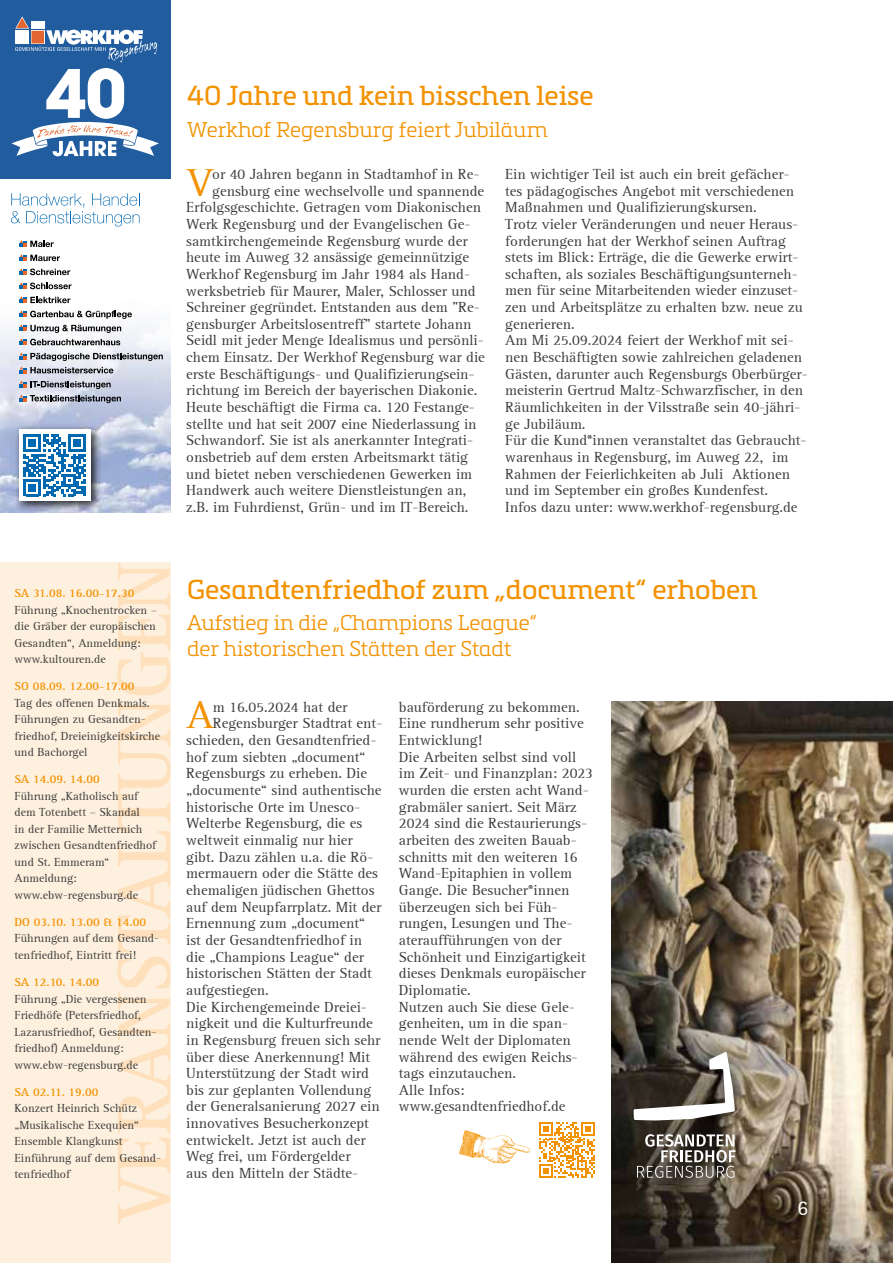
<style>
.page{position:relative;width:893px;height:1263px;background:#fff}
.page>*{position:absolute;margin:0;border:0;box-sizing:border-box;transform-origin:0 0}
.t1{font:40.05px "Rotis Serif";color:#f39200}
.t2{font:27px "Metronic Slab Pro";color:#f39200}
.t3{font:300 21px/25.2px "Metronic Slab Pro";color:#f39200}
.t4{font:21px "Rotis Sans Serif 55";color:#fff}
.t5{font:15px/16.6px "Rotis Serif";color:#3c3c3b}
.t6{font:12px/16.5px "Rotis Serif";color:#3c3c3b}
.t7{font:700 12px "Rotis Serif";color:#f39200}
</style>
<div class="page">
<img style="left:0;top:270px;width:170px;height:242px">
<svg style="left:20px;top:240px;width:34px;height:7px"></svg>
<svg style="left:20px;top:254px;width:40px;height:7px"></svg>
<svg style="left:20px;top:268px;width:50px;height:7px"></svg>
<svg style="left:20px;top:282px;width:52px;height:7px"></svg>
<svg style="left:20px;top:296px;width:50px;height:7px"></svg>
<svg style="left:20px;top:310px;width:112px;height:35px"></svg>
<svg style="left:20px;top:352px;width:143px;height:21px"></svg>
<svg style="left:20px;top:380px;width:101px;height:23px"></svg>
<svg style="left:11px;top:193px;width:129px;height:33px"></svg>
<div style="left:0;top:0;width:170px;height:179px;background:#215d9f"></div>
<svg style="left:15px;top:16px;width:142px;height:46px"></svg>
<svg style="left:12px;top:68px;width:147px;height:88px"></svg>
<div style="left:14px;top:424px;width:88px;height:88px;background:#000;opacity:.85"></div>
<div style="left:19px;top:430px;width:72px;height:71px;background:#fff"></div>
<svg style="left:24px;top:434px;width:62px;height:62px"></svg>
<img style="left:611px;top:702px;width:282px;height:561px">
<div style="left:0;top:563px;width:170px;height:700px;background:#fef0de"></div>
<svg style="left:637px;top:1134px;width:99px;height:44px"></svg>
<svg style="left:634px;top:1052px;width:101px;height:68px"></svg>
<svg style="left:539px;top:1122px;width:56px;height:55px"></svg>
<svg style="left:459px;top:1130px;width:71px;height:34px"></svg>
<svg style="left:117px;top:563px;width:54px;height:662px"></svg>
<p class="t7" style="left:15px;top:586px;width:121px">SA 31.08. 16.00-17.30</p>
<p class="t6" style="left:15px;top:602px;width:144px">Führung „Knochentrocken – die Gräber der europäischen<br>Gesandten“, Anmeldung: www.kultouren.de</p>
<p class="t7" style="left:15px;top:679px;width:122px">SO 08.09. 12.00-17.00</p>
<p class="t6" style="left:15px;top:695px;width:147px">Tag des offenen Denkmals.<br>Führungen zu Gesandten&shy;friedhof, Dreieinigkeitskirche und Bachorgel</p>
<p class="t7" style="left:15px;top:772px;width:87px">SA 14.09. 14.00</p>
<p class="t6" style="left:15px;top:788px;width:143px">Führung „Katholisch auf dem Totenbett – Skandal<br>in der Familie Metternich zwischen Gesandtenfriedhof und St. Emmeram“<br>Anmeldung: www.ebw-regensburg.de</p>
<p class="t7" style="left:15px;top:915px;width:133px">DO 03.10. 13.00 &amp; 14.00</p>
<p class="t6" style="left:15px;top:930px;width:146px">Führungen auf dem Gesand&shy;tenfriedhof, Eintritt frei!</p>
<p class="t7" style="left:15px;top:975px;width:86px">SA 12.10. 14.00</p>
<p class="t6" style="left:15px;top:990px;width:143px">Führung „Die vergessenen<br>Friedhöfe (Petersfriedhof,<br>Lazarusfriedhof, Gesandten&shy;friedhof) Anmeldung: www.ebw-regensburg.de</p>
<p class="t7" style="left:15px;top:1084px;width:85px">SA 02.11. 19.00</p>
<p class="t6" style="left:15px;top:1100px;width:148px">Konzert Heinrich Schütz „Musikalische Exequien“<br>Ensemble Klangkunst<br>Einführung auf dem Gesand&shy;tenfriedhof</p>
<h2 class="t2" style="left:187px;top:76px;width:408px">40 Jahre und kein bisschen leise</h2>
<h3 class="t3" style="left:187px;top:116px;width:362px">Werkhof Regensburg feiert Jubiläum</h3>
<h1 class="t1" style="left:187px;top:159px;width:28px">V</h1>
<p class="t5" style="left:212px;top:166px;width:269px">or 40 Jahren begann in Stadtamhof in Re-</p>
<p class="t5" style="left:212px;top:183px;width:273px">gensburg eine wechselvolle und spannende</p>
<p class="t5" style="left:186px;top:199px;width:296px">Erfolgsgeschichte. Getragen vom Diakonischen</p>
<p class="t5" style="left:186px;top:216px;width:286px">Werk Regensburg und der Evangelischen Ge-</p>
<p class="t5" style="left:186px;top:233px;width:283px">samtkirchengemeinde Regensburg wurde der</p>
<p class="t5" style="left:186px;top:249px;width:284px">heute im Auweg 32 ansässige gemeinnützige</p>
<p class="t5" style="left:186px;top:266px;width:285px">Werkhof Regensburg im Jahr 1984 als Hand-</p>
<p class="t5" style="left:186px;top:283px;width:291px">werksbetrieb für Maurer, Maler, Schlosser und</p>
<p class="t5" style="left:186px;top:299px;width:295px">Schreiner gegründet. Entstanden aus dem "Re-</p>
<p class="t5" style="left:186px;top:316px;width:287px">gensburger Arbeitslosentreff" startete Johann</p>
<p class="t5" style="left:186px;top:333px;width:299px">Seidl mit jeder Menge Idealismus und persönli-</p>
<p class="t5" style="left:186px;top:349px;width:300px">chem Einsatz. Der Werkhof Regensburg war die</p>
<p class="t5" style="left:186px;top:366px;width:290px">erste Beschäftigungs- und Qualifizierungsein-</p>
<p class="t5" style="left:186px;top:383px;width:293px">richtung im Bereich der bayerischen Diakonie.</p>
<p class="t5" style="left:186px;top:399px;width:290px">Heute beschäftigt die Firma ca. 120 Festange-</p>
<p class="t5" style="left:186px;top:416px;width:292px">stellte und hat seit 2007 eine Niederlassung in</p>
<p class="t5" style="left:186px;top:432px;width:288px">Schwandorf. Sie ist als anerkannter Integrati-</p>
<p class="t5" style="left:186px;top:449px;width:283px">onsbetrieb auf dem ersten Arbeitsmarkt tätig</p>
<p class="t5" style="left:186px;top:466px;width:287px">und bietet neben verschiedenen Gewerken im</p>
<p class="t5" style="left:186px;top:482px;width:282px">Handwerk auch weitere Dienstleistungen an,</p>
<p class="t5" style="left:186px;top:499px;width:284px">z.B. im Fuhrdienst, Grün- und im IT-Bereich.</p>
<p class="t5" style="left:505px;top:166px;width:304px">Ein wichtiger Teil ist auch ein breit gefächer&shy;tes pädagogisches Angebot mit verschiedenen Maßnahmen und Qualifizierungskursen.<br>Trotz vieler Veränderungen und neuer Heraus&shy;forderungen hat der Werkhof seinen Auftrag stets im Blick: Erträge, die die Gewerke erwirt&shy;schaften, als soziales Beschäftigungsunterneh&shy;men für seine Mitarbeitenden wieder einzuset&shy;zen und Arbeitsplätze zu erhalten bzw. neue zu generieren.<br>Am Mi 25.09.2024 feiert der Werkhof mit sei&shy;nen Beschäftigten sowie zahlreichen geladenen Gästen, darunter auch Regensburgs Oberbürger&shy;meisterin Gertrud Maltz-Schwarzfischer, in den Räumlichkeiten in der Vilsstraße sein 40-jähri&shy;ge Jubiläum.<br>Für die Kund*innen veranstaltet das Gebraucht&shy;warenhaus in Regensburg, im Auweg 22, im Rahmen der Feierlichkeiten ab Juli Aktionen und im September ein großes Kundenfest.<br>Infos dazu unter: www.werkhof-regensburg.de</p>
<h2 class="t2" style="left:187px;top:570px;width:572px">Gesandtenfriedhof zum „document“ erhoben</h2>
<h3 class="t3" style="left:187px;top:609px;width:351px">Aufstieg in die „Champions League“ der historischen Stätten der Stadt</h3>
<h1 class="t1" style="left:187px;top:692px;width:29px">A</h1>
<p class="t5" style="left:213px;top:699px;width:136px">m 16.05.2024 hat der</p>
<p class="t5" style="left:213px;top:716px;width:171px">Regensburger Stadtrat ent-</p>
<p class="t5" style="left:186px;top:732px;width:192px">schieden, den Gesandtenfried-</p>
<p class="t5" style="left:186px;top:749px;width:181px">hof zum siebten „document“</p>
<p class="t5" style="left:186px;top:765px;width:182px">Regensburgs zu erheben. Die</p>
<p class="t5" style="left:186px;top:782px;width:197px">„documente“ sind authentische</p>
<p class="t5" style="left:186px;top:799px;width:176px">historische Orte im Unesco-</p>
<p class="t5" style="left:186px;top:815px;width:178px">Welterbe Regensburg, die es</p>
<p class="t5" style="left:186px;top:832px;width:168px">weltweit einmalig nur hier</p>
<p class="t5" style="left:186px;top:849px;width:189px">gibt. Dazu zählen u.a. die Rö-</p>
<p class="t5" style="left:186px;top:865px;width:193px">mermauern oder die Stätte des</p>
<p class="t5" style="left:186px;top:882px;width:190px">ehemaligen jüdischen Ghettos</p>
<p class="t5" style="left:186px;top:899px;width:197px">auf dem Neupfarrplatz. Mit der</p>
<p class="t5" style="left:186px;top:915px;width:181px">Ernennung zum „document“</p>
<p class="t5" style="left:186px;top:932px;width:177px">ist der Gesandtenfriedhof in</p>
<p class="t5" style="left:186px;top:949px;width:179px">die „Champions League“ der</p>
<p class="t5" style="left:186px;top:965px;width:187px">historischen Stätten der Stadt</p>
<p class="t5" style="left:186px;top:982px;width:84px">aufgestiegen.</p>
<p class="t5" style="left:186px;top:999px;width:182px">Die Kirchengemeinde Dreiei-</p>
<p class="t5" style="left:186px;top:1015px;width:188px">nigkeit und die Kulturfreunde</p>
<p class="t5" style="left:186px;top:1032px;width:196px">in Regensburg freuen sich sehr</p>
<p class="t5" style="left:186px;top:1049px;width:185px">über diese Anerkennung! Mit</p>
<p class="t5" style="left:186px;top:1065px;width:184px">Unterstützung der Stadt wird</p>
<p class="t5" style="left:186px;top:1082px;width:186px">bis zur geplanten Vollendung</p>
<p class="t5" style="left:186px;top:1098px;width:195px">der Generalsanierung 2027 ein</p>
<p class="t5" style="left:186px;top:1115px;width:184px">innovatives Besucherkonzept</p>
<p class="t5" style="left:186px;top:1132px;width:181px">entwickelt. Jetzt ist auch der</p>
<p class="t5" style="left:186px;top:1148px;width:166px">Weg frei, um Fördergelder</p>
<p class="t5" style="left:186px;top:1165px;width:174px">aus den Mitteln der Städte-</p>
<p class="t5" style="left:399px;top:699px;width:196px">bauförderung zu bekommen.<br>Eine rundherum sehr positive<br>Entwicklung!<br>Die Arbeiten selbst sind voll im Zeit- und Finanzplan: 2023 wurden die ersten acht Wand&shy;grabmäler saniert. Seit März<br>2024 sind die Restaurierungs&shy;arbeiten des zweiten Bauab&shy;schnitts mit den weiteren 16<br>Wand-Epitaphien in vollem<br>Gange. Die Besucher*innen überzeugen sich bei Füh&shy;rungen, Lesungen und The&shy;ateraufführungen von der<br>Schönheit und Einzigartigkeit dieses Denkmals europäischer<br>Diplomatie.<br>Nutzen auch Sie diese Gele&shy;genheiten, um in die span&shy;nende Welt der Diplomaten während des ewigen Reichs&shy;tags einzutauchen.<br>Alle Infos: www.gesandtenfriedhof.de</p>
<h3 class="t4" style="left:797px;top:1195px;width:12px">6</h3>
</div>
